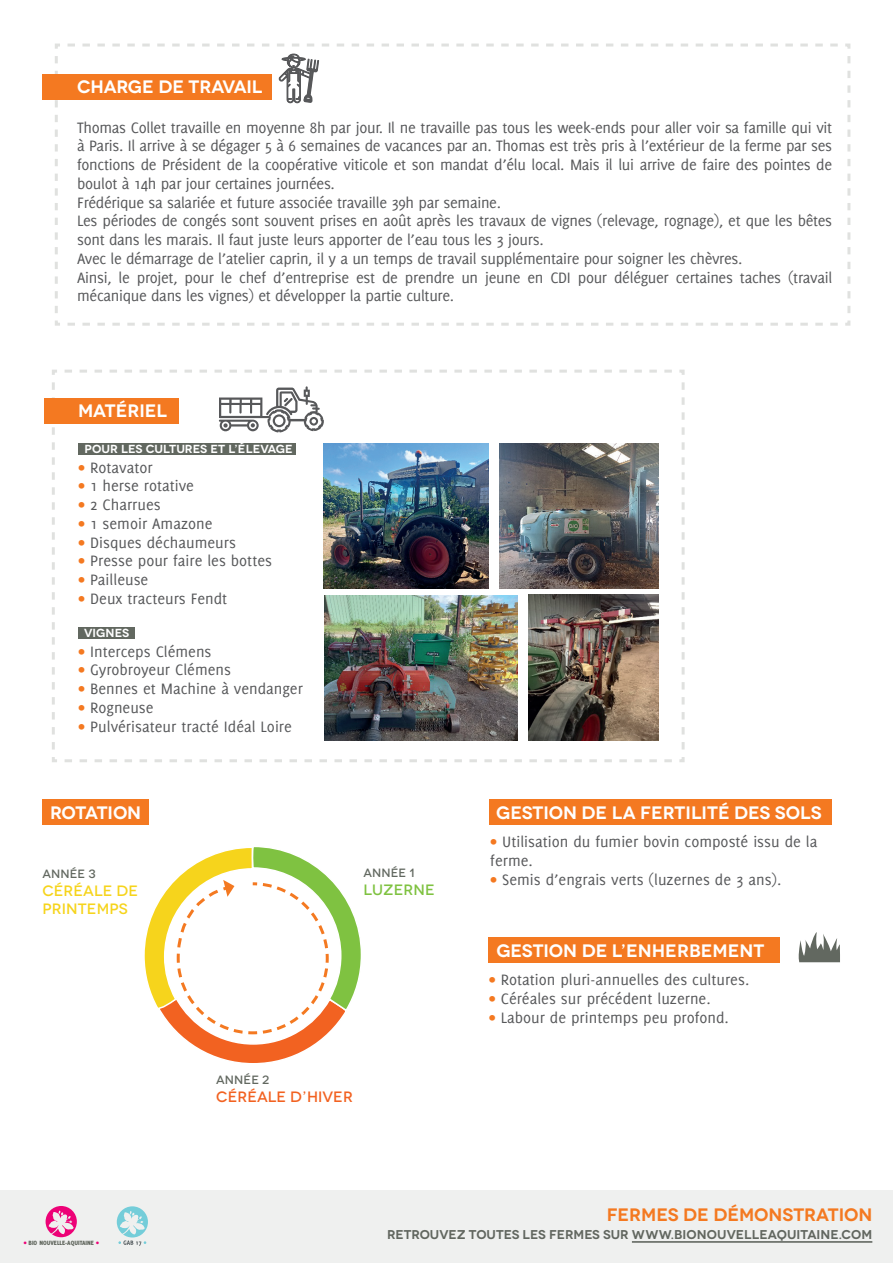
<style>
.page{position:relative;width:893px;height:1263px;background:#fff}
.page>*{position:absolute;margin:0;border:0;box-sizing:border-box;transform-origin:0 0}
.t1{font:600 18px "Novecentowide";color:#fff}
.t2{font:600 18px "Novecentowide";letter-spacing:-.005em;color:#f47921}
.t3{font:16.5px/18.8px "Delicious";letter-spacing:-.02em;color:#57585a}
.t4{font:16.5px/18.8px "Delicious";color:#57585a}
.t5{font:500 15px/18px "Novecentowide";letter-spacing:.01em;color:#f6d41c}
.t6{font:500 15px "Novecentowide";letter-spacing:.01em;color:#f26221}
.t7{font:500 15px "Novecentowide";letter-spacing:.01em;color:#7fc241}
.t8{font:600 12.75px "Novecentowide";color:#61665f}
.t9{font:500 12px "Novecentowide";letter-spacing:.01em;color:#626860}
.t10{font:600 11.7px "Novecentowide";letter-spacing:.005em;color:#fff}
.t11{font:800 6.75px "Delicious";color:#5e645b}
.s1{color:#f47921}
.s2{color:#ed0277}
</style>
<div class="page">
<svg style="left:50px;top:369px;width:635px;height:393px"></svg>
<div style="left:0;top:1190px;width:893px;height:73px;background:#eff0ef"></div>
<svg style="left:53px;top:43px;width:798px;height:283px"></svg>
<div style="left:43px;top:75px;width:229px;height:25px;background:#f47921"></div>
<svg style="left:64px;top:44px;width:774px;height:60px"></svg>
<svg style="left:219px;top:386px;width:105px;height:46px"></svg>
<div style="left:44px;top:399px;width:134px;height:25px;background:#f47921"></div>
<svg style="left:117px;top:1206px;width:31px;height:40px"></svg>
<svg style="left:46px;top:1206px;width:31px;height:31px"></svg>
<hr style="left:632px;top:1241px;width:240px;height:2px;background:#61665f">
<div style="left:78px;top:443px;width:218px;height:12px;background:#626860"></div>
<div style="left:78px;top:627px;width:57px;height:12px;background:#626860"></div>
<img style="left:324px;top:443px;width:165px;height:145px">
<img style="left:499px;top:443px;width:159px;height:145px">
<img style="left:529px;top:594px;width:129px;height:146px">
<img style="left:324px;top:595px;width:193px;height:145px">
<div style="left:43px;top:799px;width:106px;height:26px;background:#f47921"></div>
<svg style="left:144px;top:847px;width:217px;height:216px"></svg>
<div style="left:489px;top:799px;width:342px;height:26px;background:#f47921"></div>
<div style="left:489px;top:937px;width:291px;height:25px;background:#f47921"></div>
<svg style="left:799px;top:932px;width:41px;height:30px"></svg>
<p class="t1" style="left:77px;top:76px;width:187px">CHARGE DE TRAVAIL</p>
<p class="t3" style="left:77px;top:118px;width:756px">Thomas Collet travaille en moyenne 8h par jour. Il ne travaille pas tous les week-ends pour aller voir sa famille qui vit à Paris. Il arrive à se dégager 5 à 6 semaines de vacances par an. Thomas est très pris à l’extérieur de la ferme par ses fonctions de Président de la coopérative viticole et son mandat d’élu local. Mais il lui arrive de faire des pointes de boulot à 14h par jour certaines journées.<br>Frédérique sa salariée et future associée travaille 39h par semaine.<br>Les périodes de congés sont souvent prises en août après les travaux de vignes (relevage, rognage), et que les bêtes sont dans les marais. Il faut juste leurs apporter de l’eau tous les 3 jours.<br>Avec le démarrage de l’atelier caprin, il y a un temps de travail supplémentaire pour soigner les chèvres.<br>Ainsi, le projet, pour le chef d’entreprise est de prendre un jeune en CDI pour déléguer certaines taches (travail mécanique dans les vignes) et développer la partie culture.</p>
<p class="t1" style="left:78px;top:400px;width:90px">MATÉRIEL</p>
<p class="t10" style="left:85px;top:442px;width:210px">POUR LES CULTURES ET L’ÉLEVAGE</p>
<p class="t4" style="left:78px;top:457px;width:76px"><span class="s1">•</span> Rotavator</p>
<p class="t4" style="left:78px;top:476px;width:117px"><span class="s1">•</span> 1 herse rotative</p>
<p class="t4" style="left:78px;top:495px;width:84px"><span class="s1">•</span> 2 Charrues</p>
<p class="t4" style="left:78px;top:514px;width:136px"><span class="s1">•</span> 1 semoir Amazone</p>
<p class="t4" style="left:78px;top:532px;width:159px"><span class="s1">•</span> Disques déchaumeurs</p>
<p class="t4" style="left:78px;top:551px;width:195px"><span class="s1">•</span> Presse pour faire les bottes</p>
<p class="t4" style="left:78px;top:570px;width:72px"><span class="s1">•</span> Pailleuse</p>
<p class="t4" style="left:78px;top:589px;width:150px"><span class="s1">•</span> Deux tracteurs Fendt</p>
<p class="t10" style="left:84px;top:625px;width:47px">VIGNES</p>
<p class="t4" style="left:78px;top:641px;width:135px"><span class="s1">•</span> Interceps Clémens</p>
<p class="t4" style="left:78px;top:660px;width:154px"><span class="s1">•</span> Gyrobroyeur Clémens</p>
<p class="t4" style="left:78px;top:679px;width:226px"><span class="s1">•</span> Bennes et Machine à vendanger</p>
<p class="t4" style="left:78px;top:698px;width:77px"><span class="s1">•</span> Rogneuse</p>
<p class="t4" style="left:78px;top:716px;width:215px"><span class="s1">•</span> Pulvérisateur tracté Idéal Loire</p>
<p class="t1" style="left:50px;top:801px;width:93px">ROTATION</p>
<p class="t9" style="left:43px;top:866px;width:55px">ANNÉE 3</p>
<p class="t5" style="left:43px;top:881px;width:97px">CÉRÉALE DE<br>PRINTEMPS</p>
<p class="t9" style="left:363px;top:866px;width:53px">ANNÉE 1</p>
<p class="t7" style="left:363px;top:881px;width:73px">LUZERNE</p>
<p class="t9" style="left:216px;top:1073px;width:55px">ANNÉE 2</p>
<p class="t6" style="left:216px;top:1088px;width:138px">CÉRÉALE D’HIVER</p>
<p class="t1" style="left:496px;top:801px;width:327px">GESTION DE LA FERTILITÉ DES SOLS</p>
<p class="t4" style="left:490px;top:832px;width:329px"><span class="s1">•</span> Utilisation du fumier bovin composté issu de la ferme.</p>
<p class="t4" style="left:490px;top:869px;width:293px"><span class="s1">•</span> Semis d’engrais verts (luzernes de 3 ans).</p>
<p class="t1" style="left:496px;top:939px;width:270px">GESTION DE L’ENHERBEMENT</p>
<p class="t4" style="left:489px;top:970px;width:262px"><span class="s1">•</span> Rotation pluri-annuelles des cultures.</p>
<p class="t4" style="left:489px;top:989px;width:223px"><span class="s1">•</span> Céréales sur précédent luzerne.</p>
<p class="t4" style="left:489px;top:1008px;width:242px"><span class="s1">•</span> Labour de printemps peu profond.</p>
<p class="t11" style="left:24px;top:1238px;width:77px"><span class="s2">•</span> BIO NOUVELLE-AQUITAINE <span class="s2">•</span></p>
<p class="t2" style="left:607px;top:1204px;width:267px">FERMES DE DÉMONSTRATION</p>
<p class="t8" style="left:387px;top:1227px;width:487px">RETROUVEZ TOUTES LES FERMES SUR WWW.BIONOUVELLEAQUITAINE.COM</p>
</div>
